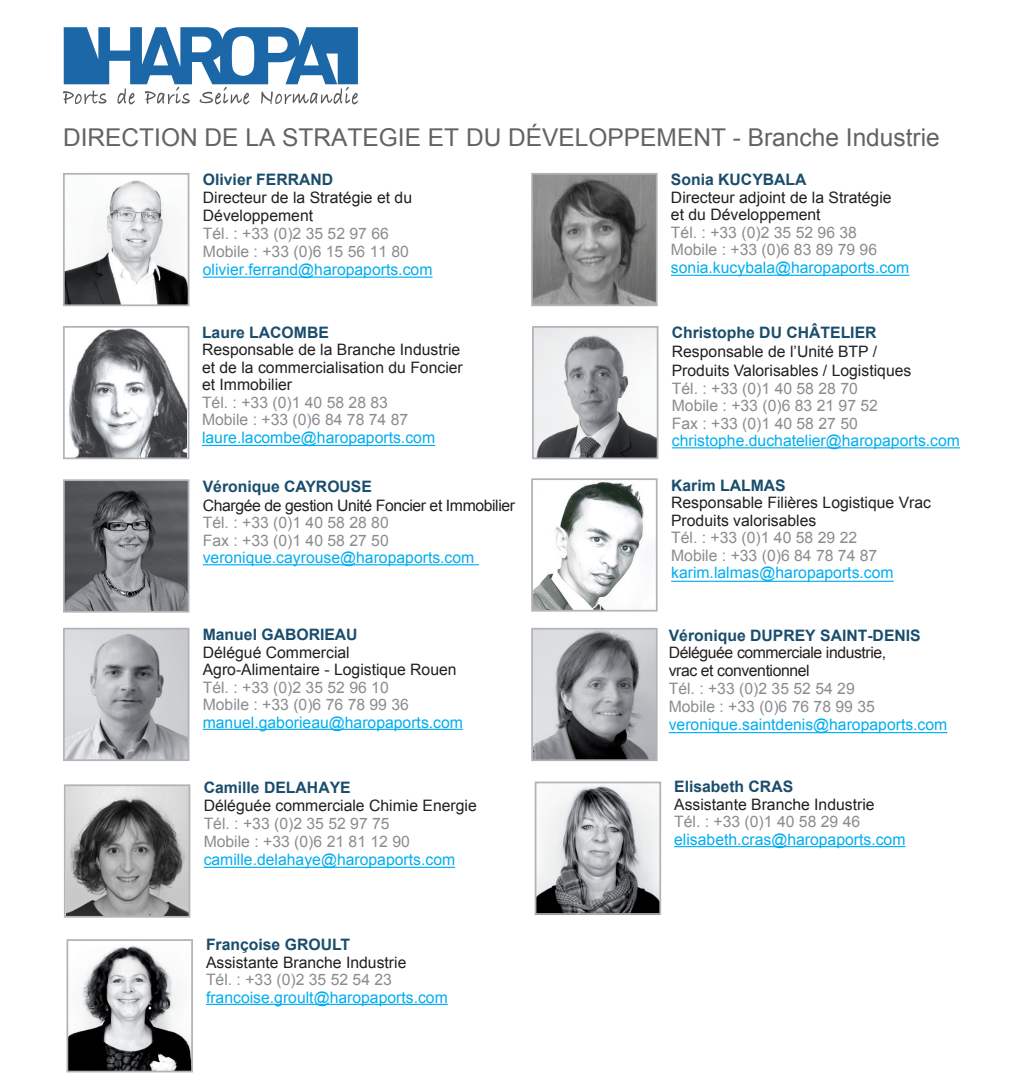
<style>
.page{position:relative;width:1017px;height:1092px;background:#fff}
.page>*{position:absolute;margin:0;border:0;box-sizing:border-box;transform-origin:0 0}
.t1{font:24.5px "Arial";color:#636366}
.t2{font:15.75px/17.5px "Arial";color:#8a8c8f}
.t3{font:15.75px/17.5px "Arial";color:#231f20}
.t4{font:15.75px "Arial";color:#00aeef}
.t5{font:15.75px/17.5px "Arial";color:#231f20}
.t6{font:15.75px/17.8px "Arial";letter-spacing:-.025em;color:#231f20}
.t7{font:700 15.75px "Arial";color:#1a4d6c}
.t8{font:15.75px "Arial";letter-spacing:-.025em;color:#231f20}
.s1{font-weight:700;color:#1a4d6c}
.s2{font-style:inherit}
.s3{color:#8a8c8f}
.s4{color:#00aeef}
</style>
<div class="page">
<img style="left:68px;top:329px;width:118px;height:127px">
<img style="left:535px;top:329px;width:120px;height:127px">
<div style="left:63px;top:326px;width:126px;height:133px;border:2px solid #b2b3b7"></div>
<hr style="left:672px;top:447px;width:288px;height:1px;background:#00aeef">
<img style="left:66px;top:180px;width:120px;height:123px">
<div style="left:63px;top:173px;width:126px;height:133px;border:2px solid #b2b3b7"></div>
<hr style="left:203px;top:276px;width:229px;height:2px;background:#00aeef">
<svg style="left:63px;top:27px;width:295px;height:77px"></svg>
<img style="left:534px;top:630px;width:121px;height:128px">
<div style="left:531px;top:627px;width:127px;height:134px;border:2px solid #b2b3b7"></div>
<img style="left:66px;top:630px;width:120px;height:128px">
<div style="left:63px;top:627px;width:126px;height:134px;border:2px solid #b2b3b7"></div>
<hr style="left:203px;top:728px;width:260px;height:1px;background:#00aeef">
<hr style="left:204px;top:866px;width:251px;height:1px;background:#00aeef">
<hr style="left:671px;top:580px;width:223px;height:2px;background:#00aeef">
<img style="left:534px;top:482px;width:118px;height:126px">
<div style="left:531px;top:478px;width:127px;height:133px;border:2px solid #b2b3b7"></div>
<hr style="left:671px;top:275px;width:238px;height:1px;background:#00aeef">
<img style="left:534px;top:176px;width:121px;height:127px">
<div style="left:531px;top:173px;width:127px;height:133px;border:2px solid #b2b3b7"></div>
<img style="left:66px;top:482px;width:120px;height:127px">
<div style="left:63px;top:479px;width:126px;height:133px;border:2px solid #b2b3b7"></div>
<hr style="left:203px;top:564px;width:276px;height:1px;background:#00aeef">
<img style="left:69px;top:946px;width:121px;height:123px">
<hr style="left:206px;top:1003px;width:242px;height:1px;background:#00aeef">
<img style="left:538px;top:784px;width:120px;height:127px">
<div style="left:535px;top:781px;width:126px;height:133px;border:2px solid #b2b3b7"></div>
<hr style="left:674px;top:846px;width:231px;height:1px;background:#00aeef">
<div style="left:66px;top:939px;width:127px;height:133px;border:2px solid #b2b3b7"></div>
<hr style="left:669px;top:732px;width:278px;height:1px;background:#00aeef">
<hr style="left:202px;top:445px;width:233px;height:1px;background:#00aeef">
<div style="left:532px;top:326px;width:126px;height:133px;border:2px solid #b2b3b7"></div>
<img style="left:67px;top:787px;width:120px;height:127px">
<div style="left:64px;top:784px;width:126px;height:133px;border:2px solid #b2b3b7"></div>
<h1 class="t1" style="left:63px;top:122px;width:878px">DIRECTION DE LA STRATEGIE ET DU DÉVELOPPEMENT - Branche Industrie</h1>
<p class="t3" style="left:203px;top:171px;width:211px"><span class="s1">Olivier FerrAND<br></span><span class="s2">Directeur</span> de la Stratégie et du<br>Développement</p>
<p class="t2" style="left:203px;top:225px;width:208px">Tél. : +33 (0)2 35 52 97 66<br>Mobile : +33 (0)6 15 56 11 80</p>
<p class="t4" style="left:203px;top:259px;width:231px">olivier.ferrand@haropaports.com</p>
<p class="t3" style="left:202px;top:323px;width:262px"><span class="s1">Laure</span> <span class="s1">lA</span><span class="s1">COMBE<br></span><span class="s2">Responsable</span> de la Branche Industrie et de la commercialisation du Foncier et Immobilier<br><span class="s3">Tél. : +33 (0)1 40 58 2</span><span class="s3">8 83<br></span><span class="s3">Mobile : +33 (0)6 84 78 74 87 </span><span class="s4">laure</span><span class="s4">.la</span><span class="s4">combe</span><span class="s4">@haropaports.com</span></p>
<p class="t7" style="left:203px;top:475px;width:169px">Véronique CAYROUSE</p>
<p class="t8" style="left:203px;top:494px;width:314px">Chargée de gestion Unité Foncier et Immobilier</p>
<p class="t2" style="left:203px;top:514px;width:188px">Tél. : +33 (0)1 40 58 28 80<br>Fax : +33 (0)1 40 58 27 50</p>
<p class="t4" style="left:203px;top:547px;width:273px">veronique.cayrouse@haropaports.com</p>
<p class="t7" style="left:203px;top:624px;width:154px">Manuel GABORIEAU</p>
<p class="t5" style="left:203px;top:643px;width:255px">Délégué Commercial<br>Agro-Alimentaire - Logistique Rouen</p>
<p class="t2" style="left:203px;top:678px;width:208px">Tél. : +33 (0)2 35 52 96 10<br>Mobile : +33 (0)6 76 78 99 36</p>
<p class="t4" style="left:203px;top:711px;width:262px">manuel.gaborieau@haropaports.com</p>
<p class="t7" style="left:204px;top:777px;width:149px">Camille DELAHAYE</p>
<p class="t5" style="left:204px;top:796px;width:275px">Déléguée commerciale Chimie Energie</p>
<p class="t2" style="left:204px;top:814px;width:208px">Tél. : +33 (0)2 35 52 97 75<br>Mobile : +33 (0)6 21 81 12 90</p>
<p class="t4" style="left:204px;top:848px;width:253px">camille.delahaye@haropaports.com</p>
<p class="t7" style="left:206px;top:934px;width:125px">Françoise GROULT</p>
<p class="t5" style="left:206px;top:953px;width:202px">Assistante Branche Industrie</p>
<p class="t2" style="left:206px;top:970px;width:188px">Tél. : +33 (0)2 35 52 54 23</p>
<p class="t4" style="left:206px;top:986px;width:243px">francoise.groult@haropaports.com</p>
<p class="t3" style="left:671px;top:171px;width:222px"><span class="s1">Sonia KuCyBAlA<br></span><span class="s2">Directeur adjoint</span> de la Stratégie et du Développement</p>
<p class="t2" style="left:671px;top:224px;width:208px">Tél. : +33 (0)2 35 52 96 38<br>Mobile : +33 (0)6 83 89 79 96</p>
<p class="t4" style="left:671px;top:257px;width:240px">sonia.kucybala@haropaports.com</p>
<p class="t7" style="left:672px;top:322px;width:206px">Christophe Du Châtelier</p>
<p class="t5" style="left:672px;top:342px;width:241px;line-height:18.9px">Responsable de l’Unité BTP /<br>Produits Valorisables / Logistiques</p>
<p class="t2" style="left:672px;top:379px;width:208px">Tél. : +33 (0)1 40 58 28 70<br>Mobile : +33 (0)6 83 21 97 52<br>Fax : +33 (0)1 40 58 27 50</p>
<p class="t4" style="left:672px;top:430px;width:290px">christophe.duchatelier@haropaports.com</p>
<p class="t7" style="left:671px;top:475px;width:116px">Karim lAlMAS</p>
<p class="t5" style="left:671px;top:494px;width:261px">Responsable Filières Logistique Vrac<br>Produits valorisables</p>
<p class="t2" style="left:671px;top:529px;width:224px">Tél. : +33 (0)1 40 58 29 22<br>Mobile : +33 (0)6 84 78 74 87 <span class="s4">karim.lalmas@haropaports.co</span><span class="s4">m</span></p>
<p class="t6" style="left:669px;top:626px;width:280px"><span class="s1">Véronique</span> <span class="s1">DUPREY SAINT-DENIS<br></span>Déléguée commerciale industrie,<br>vrac et conventionnel<br><span class="s3">Tél. : +33 (0)</span><span class="s3">2 35 52 54 29<br>Mobile</span> <span class="s3">: +33 (0)</span><span class="s3">6 76 78 99 35 </span><span class="s4">veronique.</span><span class="s4">saintdenis</span><span class="s4">@haropaports.com</span></p>
<p class="t7" style="left:674px;top:776px;width:109px">Elisabeth Cras</p>
<p class="t5" style="left:674px;top:795px;width:202px">Assistante Branche Industrie</p>
<p class="t2" style="left:674px;top:813px;width:188px">Tél. : +33 (0)1 40 58 29 46</p>
<p class="t4" style="left:674px;top:829px;width:233px">elisabeth.cras@haropaports.com</p>
</div>
